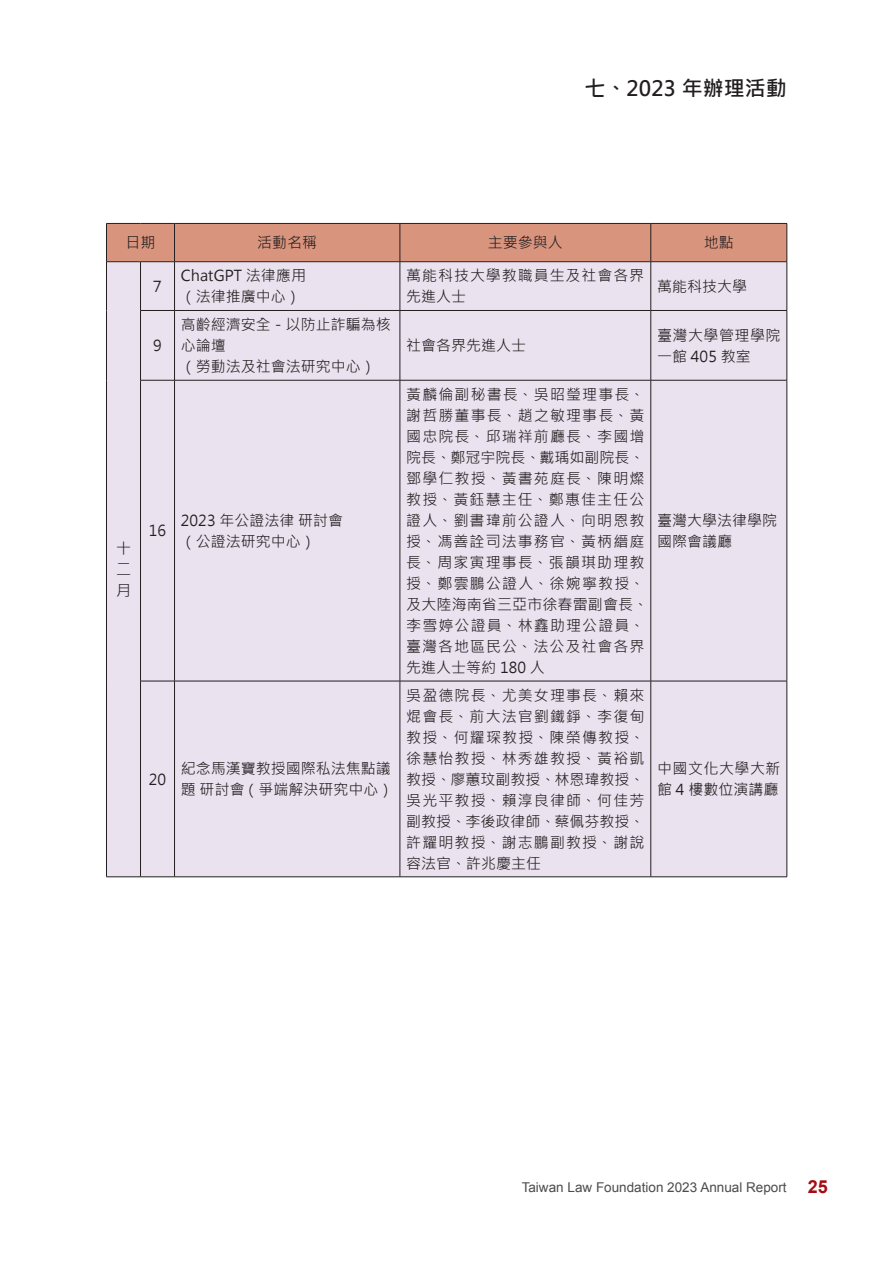
<style>
.page{position:relative;width:893px;height:1263px;background:#fff}
.page>*{position:absolute;margin:0;border:0;box-sizing:border-box;transform-origin:0 0}
.t1{font:700 21px "Microsoft Jheng Hei";color:#231f20}
.t2{font:15px/21px "Microsoft Jheng Hei";letter-spacing:.01em;color:#231f20}
.t3{font:15px/21px "Microsoft Jheng Hei";letter-spacing:.075em;color:#231f20}
.t4{font:15px/21px "Microsoft Jheng Hei";letter-spacing:.03em;color:#231f20}
.t5{font:15px/21px "Microsoft Jheng Hei";letter-spacing:.06em;color:#231f20}
.t6{font:13.5px "Arial";color:#4b4c4d}
.s1{font-weight:700;font-size:18px;color:#a70a12}
</style>
<div class="page">
<div style="left:107px;top:224px;width:680px;height:37px;background:#d9947e"></div>
<div style="left:107px;top:262px;width:680px;height:614px;background:#eae2ef"></div>
<hr style="left:106px;top:223px;width:35px;height:1px;background:#231f20">
<hr style="left:106px;top:224px;width:1px;height:37px;background:#231f20">
<hr style="left:141px;top:223px;width:34px;height:1px;background:#231f20">
<hr style="left:175px;top:223px;width:225px;height:1px;background:#231f20">
<hr style="left:174px;top:224px;width:1px;height:37px;background:#231f20">
<hr style="left:400px;top:223px;width:251px;height:1px;background:#231f20">
<hr style="left:400px;top:224px;width:1px;height:37px;background:#231f20">
<hr style="left:651px;top:223px;width:136px;height:1px;background:#231f20">
<hr style="left:650px;top:224px;width:1px;height:37px;background:#231f20">
<hr style="left:787px;top:224px;width:1px;height:37px;background:#231f20">
<hr style="left:106px;top:261px;width:35px;height:1px;background:#231f20">
<hr style="left:141px;top:261px;width:34px;height:1px;background:#231f20">
<hr style="left:175px;top:261px;width:225px;height:1px;background:#231f20">
<hr style="left:400px;top:261px;width:251px;height:1px;background:#231f20">
<hr style="left:651px;top:261px;width:136px;height:1px;background:#231f20">
<hr style="left:106px;top:262px;width:1px;height:48px;background:#231f20">
<hr style="left:106px;top:310px;width:1px;height:70px;background:#231f20">
<hr style="left:106px;top:380px;width:1px;height:301px;background:#231f20">
<hr style="left:106px;top:681px;width:1px;height:196px;background:#231f20">
<hr style="left:106px;top:876px;width:35px;height:1px;background:#231f20">
<hr style="left:140px;top:262px;width:1px;height:48px;background:#231f20">
<hr style="left:174px;top:262px;width:1px;height:48px;background:#231f20">
<hr style="left:400px;top:262px;width:1px;height:48px;background:#231f20">
<hr style="left:650px;top:262px;width:1px;height:48px;background:#231f20">
<hr style="left:787px;top:262px;width:1px;height:48px;background:#231f20">
<hr style="left:140px;top:310px;width:35px;height:1px;background:#231f20">
<hr style="left:140px;top:311px;width:1px;height:69px;background:#231f20">
<hr style="left:175px;top:310px;width:225px;height:1px;background:#231f20">
<hr style="left:174px;top:311px;width:1px;height:69px;background:#231f20">
<hr style="left:400px;top:310px;width:251px;height:1px;background:#231f20">
<hr style="left:400px;top:311px;width:1px;height:69px;background:#231f20">
<hr style="left:651px;top:310px;width:136px;height:1px;background:#231f20">
<hr style="left:650px;top:311px;width:1px;height:69px;background:#231f20">
<hr style="left:787px;top:311px;width:1px;height:69px;background:#231f20">
<hr style="left:140px;top:380px;width:35px;height:1px;background:#231f20">
<hr style="left:140px;top:380px;width:1px;height:301px;background:#231f20">
<hr style="left:175px;top:380px;width:225px;height:1px;background:#231f20">
<hr style="left:174px;top:380px;width:1px;height:301px;background:#231f20">
<hr style="left:400px;top:380px;width:251px;height:1px;background:#231f20">
<hr style="left:400px;top:380px;width:1px;height:301px;background:#231f20">
<hr style="left:651px;top:380px;width:136px;height:1px;background:#231f20">
<hr style="left:650px;top:380px;width:1px;height:301px;background:#231f20">
<hr style="left:787px;top:380px;width:1px;height:301px;background:#231f20">
<hr style="left:140px;top:681px;width:35px;height:1px;background:#231f20">
<hr style="left:140px;top:681px;width:1px;height:196px;background:#231f20">
<hr style="left:175px;top:681px;width:225px;height:1px;background:#231f20">
<hr style="left:174px;top:681px;width:1px;height:196px;background:#231f20">
<hr style="left:400px;top:681px;width:251px;height:1px;background:#231f20">
<hr style="left:400px;top:681px;width:1px;height:196px;background:#231f20">
<hr style="left:651px;top:681px;width:136px;height:1px;background:#231f20">
<hr style="left:650px;top:681px;width:1px;height:196px;background:#231f20">
<hr style="left:787px;top:681px;width:1px;height:196px;background:#231f20">
<hr style="left:141px;top:876px;width:34px;height:1px;background:#231f20">
<hr style="left:175px;top:876px;width:225px;height:1px;background:#231f20">
<hr style="left:400px;top:876px;width:251px;height:1px;background:#231f20">
<hr style="left:651px;top:876px;width:136px;height:1px;background:#231f20">
<p class="t1" style="left:584px;top:75px;width:204px">七、2023 年辦理活動</p>
<p class="t2" style="left:126px;top:232px;width:31px">日期</p>
<p class="t2" style="left:257px;top:232px;width:61px">活動名稱</p>
<p class="t2" style="left:488px;top:232px;width:76px">主要參與人</p>
<p class="t2" style="left:704px;top:232px;width:31px">地點</p>
<p class="t2" style="left:116px;top:538px;width:16px">十</p>
<p class="t2" style="left:116px;top:559px;width:16px">二</p>
<p class="t2" style="left:116px;top:580px;width:16px">月</p>
<p class="t2" style="left:153px;top:276px;width:10px">7</p>
<p class="t2" style="left:153px;top:335px;width:10px">9</p>
<p class="t2" style="left:181px;top:265px;width:127px">ChatGPT 法律應用</p>
<p class="t2" style="left:181px;top:286px;width:121px">（法律推廣中心）</p>
<p class="t2" style="left:181px;top:314px;width:212px">高齡經濟安全－以防止詐騙為核心論壇</p>
<p class="t2" style="left:181px;top:356px;width:197px">（勞動法及社會法研究中心）</p>
<p class="t2" style="left:149px;top:520px;width:19px">16</p>
<p class="t2" style="left:181px;top:510px;width:164px">2023 年公證法律 研討會</p>
<p class="t2" style="left:181px;top:531px;width:136px">（公證法研究中心）</p>
<p class="t2" style="left:149px;top:769px;width:19px">20</p>
<p class="t2" style="left:181px;top:758px;width:214px">紀念馬漢寶教授國際私法焦點議題 研討會（爭端解決研究中心）</p>
<p class="t5" style="left:406px;top:265px;width:240px">萬能科技大學教職員生及社會各界先進人士</p>
<p class="t2" style="left:657px;top:276px;width:91px">萬能科技大學</p>
<p class="t2" style="left:406px;top:335px;width:121px">社會各界先進人士</p>
<p class="t4" style="left:657px;top:325px;width:125px">臺灣大學管理學院一館 405 教室</p>
<p class="t3" style="left:406px;top:384px;width:243px">黃麟倫副秘書長、吳昭瑩理事長、謝哲勝董事長、趙之敏理事長、黃國忠院長、邱瑞祥前廳長、李國增院長、鄭冠宇院長、戴瑀如副院長、鄧學仁教授、黃書苑庭長、陳明燦教授、黃鈺慧主任、鄭惠佳主任公證人、劉書瑋前公證人、向明恩教授、馮善詮司法事務官、黃柄縉庭長、周家寅理事長、張韻琪助理教授、鄭雲鵬公證人、徐婉寧教授、及大陸海南省三亞市徐春雷副會長、李雪婷公證員、林鑫助理公證員、臺灣各地區民公、法公及社會各界先進人士等約 180 人</p>
<p class="t2" style="left:406px;top:685px;width:240px;text-align:justify">吳盈德院長、尤美女理事長、賴來焜會長、前大法官劉鐵錚、李復甸教授、何耀琛教授、陳榮傳教授、徐慧怡教授、林秀雄教授、黃裕凱教授、廖蕙玟副教授、林恩瑋教授、吳光平教授、賴淳良律師、何佳芳副教授、李後政律師、蔡佩芬教授、許耀明教授、謝志鵬副教授、謝說容法官、許兆慶主任</p>
<p class="t2" style="left:657px;top:510px;width:121px">臺灣大學法律學院</p>
<p class="t2" style="left:657px;top:531px;width:76px">國際會議廳</p>
<p class="t4" style="left:657px;top:758px;width:125px">中國文化大學大新館 4 樓數位演講廳</p>
<p class="t6" style="left:522px;top:1178px;width:308px">Taiwan Law Foundation 2023 Annual Report <span class="s1">25</span></p>
</div>
